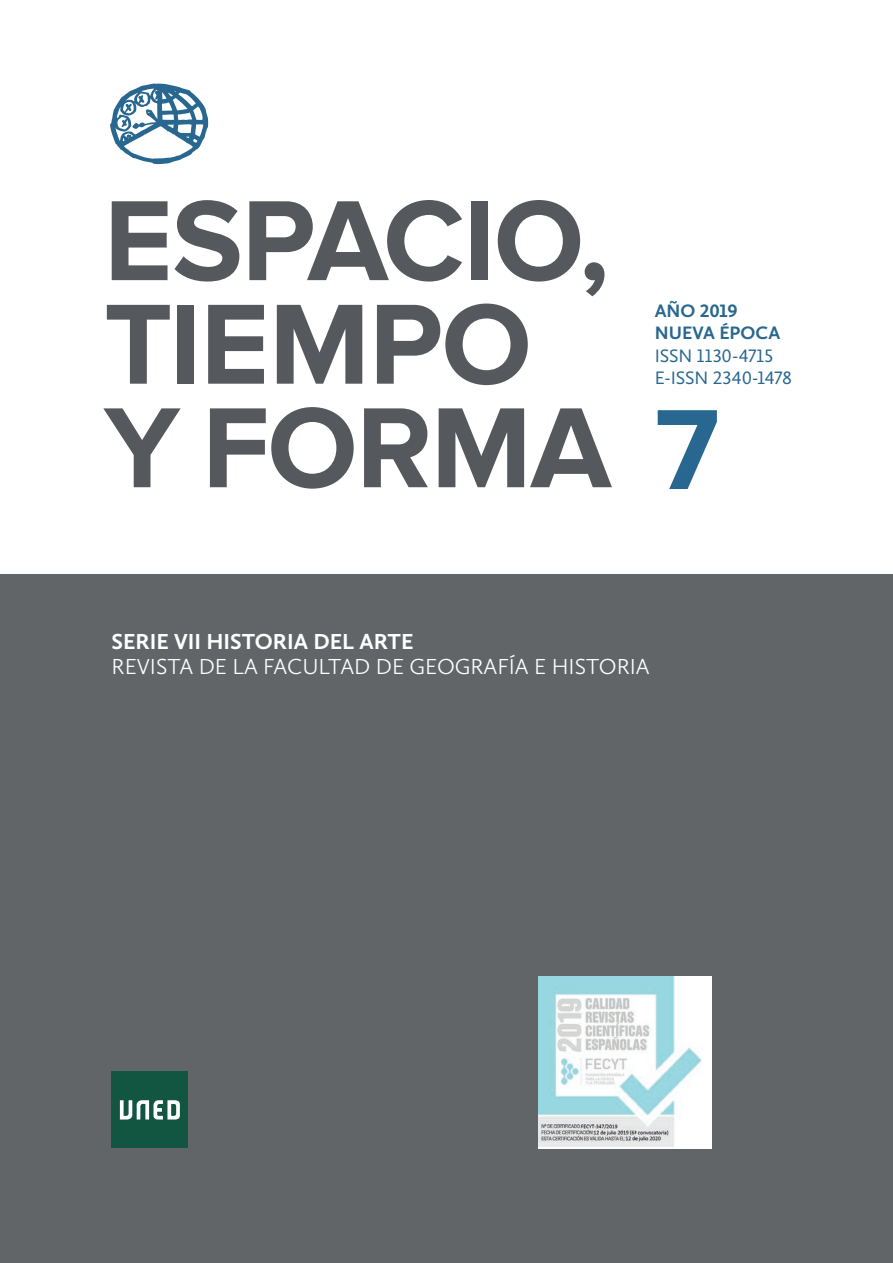
<style>
.page{position:relative;width:893px;height:1263px;background:#fff}
.page>*{position:absolute;margin:0;border:0;box-sizing:border-box;transform-origin:0 0}
.t1{font:700 118.2px/103.5px "Proxima Nova";letter-spacing:-.01em;color:#55585d}
.t2{font:300 22.5px "Calluna Sans";color:#fff}
.t3{font:700 22.5px "Calluna Sans";color:#fff}
.t4{font:18.6px/22.4px "Calluna Sans";letter-spacing:.005em;color:#286790}
.t5{font:700 18.6px/22.4px "Calluna Sans";color:#286790}
.s1{color:#286790}
</style>
<div class="page">
<div style="left:0;top:574px;width:893px;height:689px;background:#626568"></div>
<div style="left:112px;top:1071px;width:76px;height:77px;background:#125642"></div>
<svg style="left:120px;top:1100px;width:60px;height:20px"></svg>
<svg style="left:110px;top:83px;width:98px;height:81px"></svg>
<img style="left:539px;top:976px;width:173px;height:172px">
<h1 class="t1" style="left:104px;top:192px;width:617px">ESPACIO,<br>TIEMPO<br>Y FORMA <span class="s1">7</span></h1>
<p class="t5" style="left:655px;top:299px;width:127px">AÑO 2019<br>NUEVA ÉPOCA</p>
<p class="t4" style="left:655px;top:344px;width:139px">ISSN 1130-4715<br>E-ISSN 2340-1478</p>
<p class="t3" style="left:112px;top:627px;width:303px">SERIE VII HISTORIA DEL ARTE</p>
<p class="t2" style="left:112px;top:653px;width:540px">REVISTA DE LA FACULTAD DE GEOGRAFÍA E HISTORIA</p>
</div>
